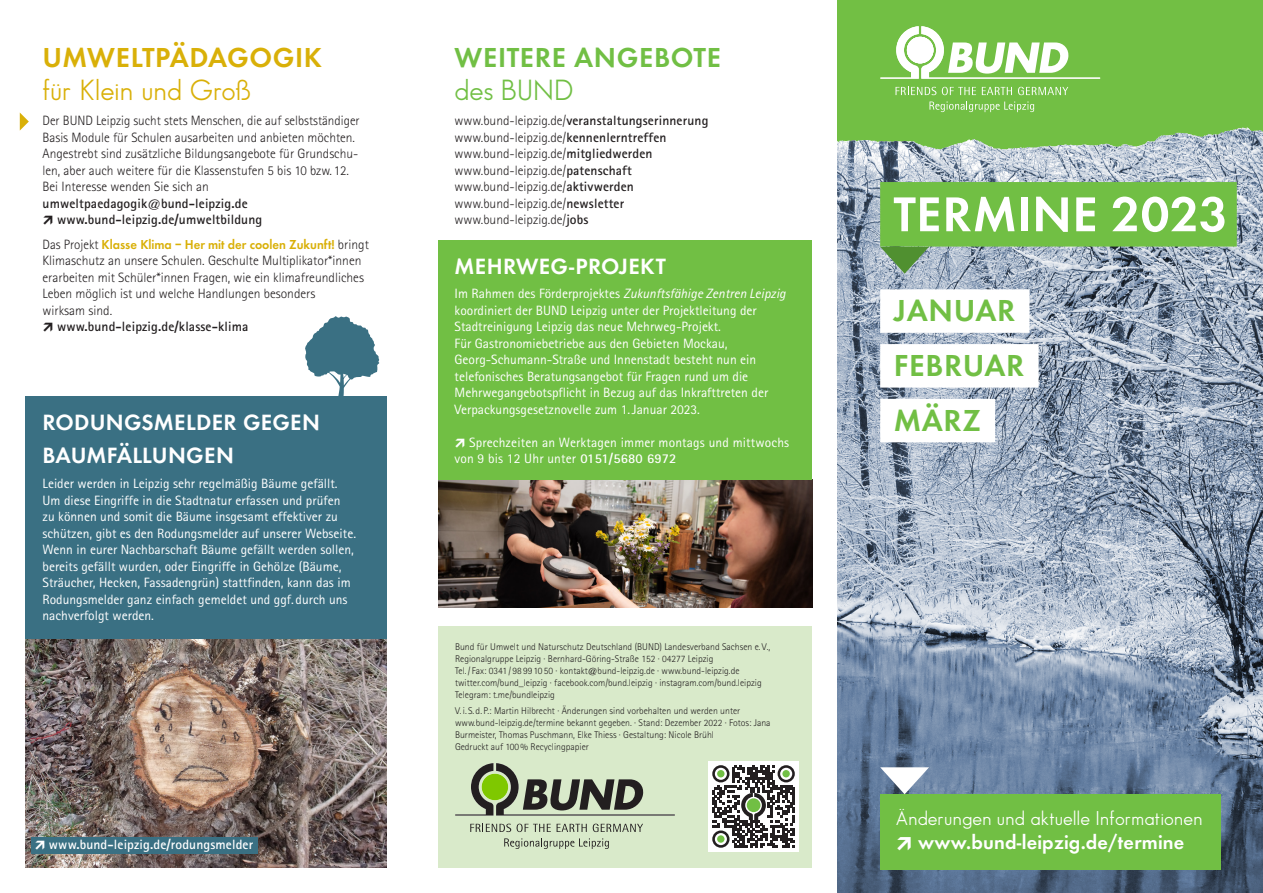
<style>
.page{position:relative;width:1263px;height:893px;background:#fff}
.page>*{position:absolute;margin:0;border:0;box-sizing:border-box;transform-origin:0 0}
.t1{font:600 50.7px "Futura EF";letter-spacing:.01em;color:#fff}
.t2{font:600 31.5px "Futura EF";letter-spacing:.02em;color:#71bf44}
.BUND-Flyer-Monat-Ü1{font:600 28.5px/33px "Futura EF";letter-spacing:.02em;color:#d9b008}
.BUND-Flyer-Monat-Ü1-2{font:600 28.5px/33px "Futura EF";letter-spacing:.02em;color:#71bf44}
.BUND-Flyer-Monat-Ü1-3{font:600 22.95px/33px "Futura EF";letter-spacing:.01em;color:#fff}
.t3{font:600 20.25px "Futura EF";letter-spacing:.01em;color:#fff}
.t4{font:19.5px "Sans Serif Book FLF";color:#fff}
.BUND-Flyer-Text-weiß{font:13.5px/16.5px "Agfa Rotis Sans Serif";color:#fff}
.BUND-Flyer-Text{font:300 13.5px/16.5px "Agfa Rotis Sans Serif";color:#231f20}
.BUND-Flyer-Text-2{font:700 13.5px "Agfa Rotis Sans Serif";letter-spacing:.01em;color:#231f20}
.BUND-Flyer-Text-weiß-2{font:700 13.5px "Agfa Rotis Sans Serif";letter-spacing:.01em;color:#fff}
.BUND-Flyer-Impressum{font:300 9.75px/12px "Agfa Rotis Sans Serif";color:#231f20}
.s1{font-family:"Sans Serif Book FLF";font-weight:400}
.s2{font-weight:700}
.s3{font-family:"Futura EF";font-weight:600;color:#d9b008}
.s4{font-weight:300}
.s5{font-style:italic}
</style>
<div class="page">
<div style="left:438px;top:627px;width:374px;height:241px;background:#d9eaca"></div>
<img style="left:838px;top:166px;width:425px;height:727px">
<img style="left:838px;top:0;width:425px;height:166px">
<svg style="left:880px;top:26px;width:220px;height:53px"></svg>
<svg style="left:895px;top:87px;width:41px;height:8px"></svg>
<svg style="left:942px;top:87px;width:34px;height:8px"></svg>
<svg style="left:982px;top:87px;width:30px;height:8px"></svg>
<svg style="left:1018px;top:87px;width:50px;height:8px"></svg>
<svg style="left:929px;top:102px;width:105px;height:10px"></svg>
<div style="left:880px;top:794px;width:340px;height:76px;background:#71bf44"></div>
<svg style="left:880px;top:767px;width:49px;height:27px"></svg>
<svg style="left:20px;top:113px;width:9px;height:18px"></svg>
<div style="left:708px;top:761px;width:91px;height:90px;background:#fff"></div>
<svg style="left:712px;top:765px;width:83px;height:83px"></svg>
<svg style="left:455px;top:763px;width:220px;height:52px"></svg>
<svg style="left:470px;top:824px;width:41px;height:8px"></svg>
<svg style="left:517px;top:824px;width:34px;height:8px"></svg>
<svg style="left:557px;top:824px;width:30px;height:8px"></svg>
<svg style="left:593px;top:824px;width:50px;height:8px"></svg>
<svg style="left:504px;top:838px;width:105px;height:11px"></svg>
<svg style="left:305px;top:316px;width:75px;height:80px"></svg>
<svg style="left:880px;top:247px;width:49px;height:27px"></svg>
<div style="left:880px;top:182px;width:357px;height:65px;background:#71bf44"></div>
<div style="left:880px;top:289px;width:149px;height:44px;background:#fff"></div>
<div style="left:880px;top:344px;width:158px;height:44px;background:#fff"></div>
<div style="left:880px;top:399px;width:115px;height:43px;background:#fff"></div>
<img style="left:26px;top:638px;width:361px;height:229px">
<div style="left:26px;top:396px;width:361px;height:242px;background:#3a7083"></div>
<div style="left:31px;top:837px;width:227px;height:16px;background:#3a7083"></div>
<img style="left:438px;top:480px;width:374px;height:128px">
<div style="left:438px;top:241px;width:374px;height:239px;background:#71bf44"></div>
<p class="BUND-Flyer-Monat-Ü1" style="left:43px;top:41px;width:281px">UMWELTPÄDAGOGIK <span class="s1">für Klein und Groß</span></p>
<p class="BUND-Flyer-Text" style="left:43px;top:112px;width:319px">Der BUND Leipzig sucht stets Menschen, die auf selbstständiger Basis Module für Schulen ausarbeiten und anbieten möchten.<br>Angestrebt sind zusätzliche Bildungsangebote für Grundschu&shy;len, aber auch weitere für die Klassenstufen 5 bis 10 bzw. 12.<br>Bei Interesse wenden Sie sich an <span class="s2">umweltpaedagogik@bund-leipzig.de</span></p>
<p class="BUND-Flyer-Text-2" style="left:57px;top:211px;width:207px">www.bund-leipzig.de/umweltbildung</p>
<p class="BUND-Flyer-Text" style="left:43px;top:236px;width:328px">Das Projekt <span class="s3">Klasse Klima – Her mit der coolen Zukunft!</span> bringt Klimaschutz an unsere Schulen. Geschulte Multiplikator*innen erarbeiten mit Schüler*innen Fragen, wie ein klimafreundliches Leben möglich ist und welche Handlungen besonders<br>wirksam sind.</p>
<p class="BUND-Flyer-Text-2" style="left:57px;top:318px;width:193px">www.bund-leipzig.de/klasse-klima</p>
<p class="BUND-Flyer-Monat-Ü1-3" style="left:43px;top:406px;width:279px">RODUNGSMELDER GEGEN<br>BAUMFÄLLUNGEN</p>
<p class="BUND-Flyer-Text-weiß" style="left:43px;top:475px;width:315px">Leider werden in Leipzig sehr regelmäßig Bäume gefällt.<br>Um diese Eingriffe in die Stadtnatur erfassen und prüfen<br>zu können und somit die Bäume insgesamt effektiver zu schützen, gibt es den Rodungsmelder auf unserer Webseite.<br>Wenn in eurer Nachbarschaft Bäume gefällt werden sollen, bereits gefällt wurden, oder Eingriffe in Gehölze (Bäume, Sträucher, Hecken, Fassadengrün) stattfinden, kann das im Rodungsmelder ganz einfach gemeldet und ggf. durch uns nachverfolgt werden.</p>
<p class="BUND-Flyer-Text-weiß-2" style="left:49px;top:836px;width:206px">www.bund-leipzig.de/rodungsmelder</p>
<p class="BUND-Flyer-Monat-Ü1-2" style="left:455px;top:41px;width:268px">WEITERE ANGEBOTE <span class="s1">des BUND</span></p>
<p class="BUND-Flyer-Text-2" style="left:455px;top:112px;width:255px"><span class="s4">www.bund-leipzig.de/</span>veranstaltungserinnerung</p>
<p class="BUND-Flyer-Text" style="left:455px;top:129px;width:213px">www.bund-leipzig.de/<span class="s2">kennenlerntreffen</span></p>
<p class="BUND-Flyer-Text" style="left:455px;top:145px;width:199px">www.bund-leipzig.de/<span class="s2">mitgliedwerden</span></p>
<p class="BUND-Flyer-Text" style="left:455px;top:162px;width:179px">www.bund-leipzig.de/<span class="s2">patenschaft</span></p>
<p class="BUND-Flyer-Text" style="left:455px;top:178px;width:181px">www.bund-leipzig.de/<span class="s2">aktivwerden</span></p>
<p class="BUND-Flyer-Text" style="left:455px;top:195px;width:171px">www.bund-leipzig.de/<span class="s2">newsletter</span></p>
<p class="BUND-Flyer-Text" style="left:455px;top:211px;width:135px">www.bund-leipzig.de/<span class="s2">jobs</span></p>
<p class="BUND-Flyer-Monat-Ü1-3" style="left:455px;top:249px;width:213px">MEHRWEG-PROJEKT</p>
<p class="BUND-Flyer-Text-weiß" style="left:455px;top:285px;width:333px">Im Rahmen des Förderprojektes <span class="s5">Zukunftsfähige Zentren Leipzig </span>koordiniert der BUND Leipzig unter der Projektleitung der<br>Stadtreinigung Leipzig das neue Mehrweg-Projekt.</p>
<p class="BUND-Flyer-Text-weiß" style="left:455px;top:335px;width:315px">Für Gastronomiebetriebe aus den Gebieten Mockau, Georg-Schumann-Straße und Innenstadt besteht nun ein telefonisches Beratungsangebot für Fragen rund um die Mehrwegangebotspflicht in Bezug auf das Inkrafttreten der Verpackungsgesetznovelle zum 1.Januar 2023.</p>
<p class="BUND-Flyer-Text-weiß" style="left:455px;top:434px;width:336px;text-indent:15px">Sprechzeiten an Werktagen immer montags und mittwochs von 9 bis 12 Uhr unter <span class="s2">0151/5680 6972</span></p>
<p class="BUND-Flyer-Impressum" style="left:455px;top:640px;width:317px">Bund für Umwelt und Naturschutz Deutschland (BUND) Landesverband Sachsen e.V.,<br>Regionalgruppe Leipzig · Bernhard-Göring-Straße 152 · 04277 Leipzig</p>
<p class="BUND-Flyer-Impressum" style="left:455px;top:664px;width:308px">Tel./ Fax: 0341 / 98 99 10 50 · kontakt@bund-leipzig.de · www.bund-leipzig.de twitter.com/bund_leipzig · facebook.com/bund.leipzig · instagram.com/bund.leipzig<br>Telegram: t.me/bundleipzig</p>
<p class="BUND-Flyer-Impressum" style="left:455px;top:705px;width:317px">V. i. S. d. P.: Martin Hilbrecht · Änderungen sind vorbehalten und werden unter www.bund-leipzig.de/termine bekannt gegeben. · Stand: Dezember 2022 · Fotos: Jana Burmeister, Thomas Puschmann, Elke Thiess · Gestaltung: Nicole Brühl<br>Gedruckt auf 100% Recyclingpapier</p>
<p class="t1" style="left:893px;top:184px;width:336px">TERMINE 2023</p>
<p class="t2" style="left:894px;top:292px;width:123px">JANUAR</p>
<p class="t2" style="left:894px;top:347px;width:132px">FEBRUAR</p>
<p class="t2" style="left:894px;top:402px;width:88px">MÄRZ</p>
<p class="t4" style="left:896px;top:807px;width:308px">Änderungen und aktuelle Informationen</p>
<p class="t3" style="left:918px;top:830px;width:268px">www.bund-leipzig.de/termine</p>
</div>
